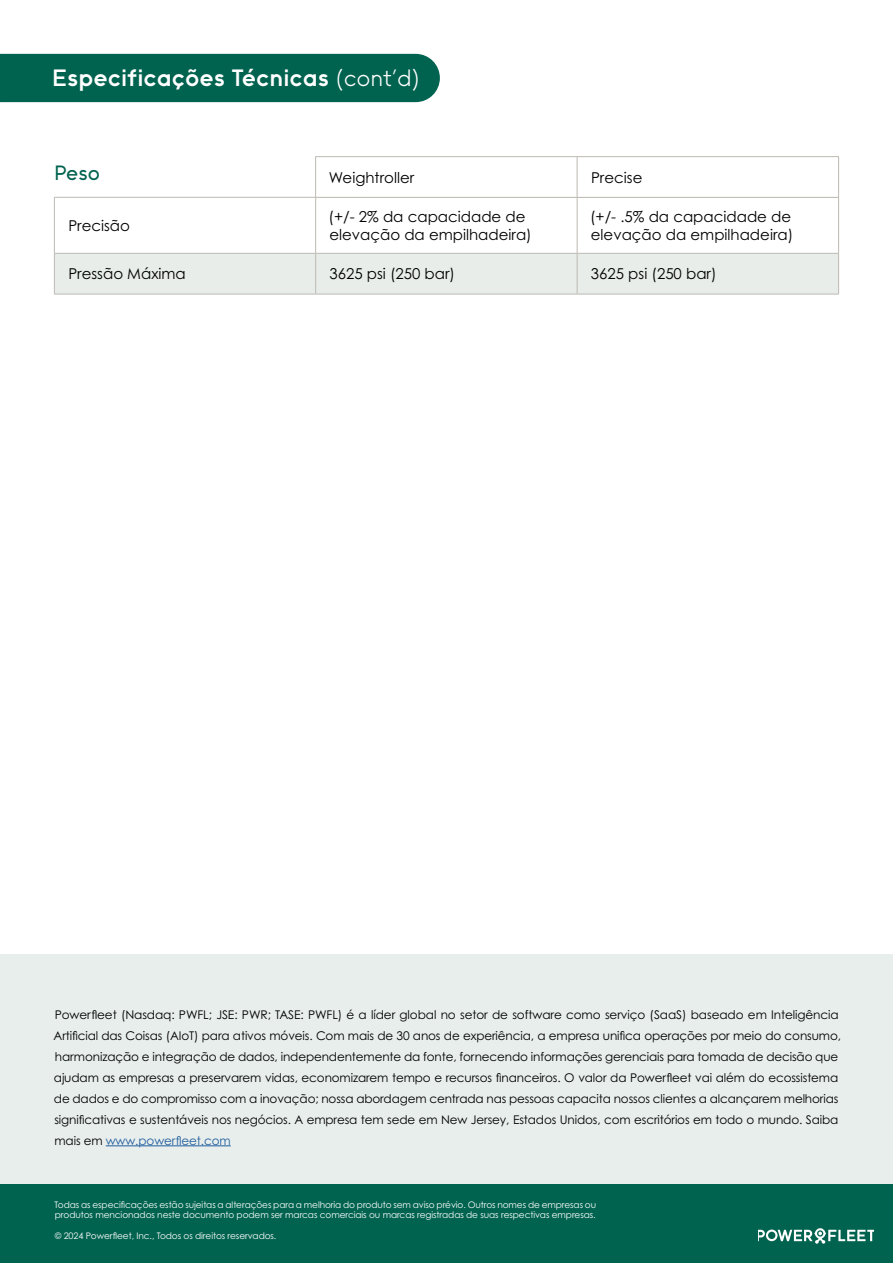
<style>
.page{position:relative;width:893px;height:1263px;background:#fff}
.page>*{position:absolute;margin:0;border:0;box-sizing:border-box;transform-origin:0 0}
.t1{font:700 24px "II Vorkurs";color:#fff}
.t2{font:500 21px "II Vorkurs";color:#00634f}
.t3{font:15px/18px "Century Gothic Pro";color:#000}
.t4{font:12px/21px "Century Gothic Pro";letter-spacing:-.01em;color:#000}
.t5{font:9px/10.5px "Century Gothic Pro";letter-spacing:-.01em;color:#fff}
.s1{font-weight:300}
.s2{color:#215e9e}
</style>
<div class="page">
<hr style="left:54px;top:294px;width:262px;height:1px;background:#bcbab2">
<hr style="left:316px;top:294px;width:261px;height:1px;background:#bcbab2">
<hr style="left:577px;top:294px;width:262px;height:1px;background:#bcbab2">
<svg style="left:54px;top:157px;width:785px;height:137px"></svg>
<hr style="left:315px;top:156px;width:262px;height:1px;background:#bcbab2">
<hr style="left:577px;top:156px;width:262px;height:1px;background:#bcbab2">
<hr style="left:577px;top:157px;width:1px;height:40px;background:#bcbab2">
<hr style="left:838px;top:157px;width:1px;height:40px;background:#bcbab2">
<hr style="left:315px;top:197px;width:262px;height:1px;background:#bcbab2">
<hr style="left:577px;top:197px;width:262px;height:1px;background:#bcbab2">
<hr style="left:315px;top:157px;width:1px;height:40px;background:#bcbab2">
<div style="left:0;top:54px;width:440px;height:48px;background:#00634f"></div>
<div style="left:0;top:1183px;width:893px;height:80px;background:#00634f"></div>
<div style="left:0;top:954px;width:893px;height:229px;background:#e8eeec"></div>
<hr style="left:106px;top:1145px;width:125px;height:1px;background:#215e9e">
<svg style="left:758px;top:1228px;width:116px;height:16px"></svg>
<h1 class="t1" style="left:52px;top:64px;width:369px">Especificações Técnicas <span class="s1">(cont’d)</span></h1>
<h2 class="t2" style="left:54px;top:161px;width:47px">Peso</h2>
<p class="t3" style="left:68px;top:216px;width:63px">Precisão</p>
<p class="t3" style="left:329px;top:207px;width:205px">(+/- 2% da capacidade de elevação da empilhadeira)</p>
<p class="t3" style="left:590px;top:207px;width:205px">(+/- .5% da capacidade de elevação da empilhadeira)</p>
<p class="t3" style="left:68px;top:265px;width:119px">Pressão Máxima</p>
<p class="t3" style="left:329px;top:265px;width:127px">3625 psi (250 bar)</p>
<p class="t3" style="left:591px;top:265px;width:127px">3625 psi (250 bar)</p>
<p class="t3" style="left:329px;top:168px;width:87px">Weightroller</p>
<p class="t3" style="left:591px;top:168px;width:53px">Precise</p>
<p class="t4" style="left:54px;top:1004px;width:789px">Powerfleet (Nasdaq: PWFL; JSE: PWR; TASE: PWFL) é a líder global no setor de software como serviço (SaaS) baseado em Inteligência Artificial das Coisas (AIoT) para ativos móveis. Com mais de 30 anos de experiência, a empresa unifica operações por meio do consumo, harmonização e integração de dados, independentemente da fonte, fornecendo informações gerenciais para tomada de decisão que ajudam as empresas a preservarem vidas, economizarem tempo e recursos financeiros. O valor da Powerfleet vai além do ecossistema de dados e do compromisso com a inovação; nossa abordagem centrada nas pessoas capacita nossos clientes a alcançarem melhorias significativas e sustentáveis nos negócios. A empresa tem sede em New Jersey, Estados Unidos, com escritórios em todo o mundo. Saiba mais em <span class="s2">www.powerfleet.com</span></p>
<p class="t5" style="left:55px;top:1199px;width:543px">Todas as especificações estão sujeitas a alterações para a melhoria do produto sem aviso prévio. Outros nomes de empresas ou produtos mencionados neste documento podem ser marcas comerciais ou marcas registradas de suas respectivas empresas.</p>
<p class="t5" style="left:55px;top:1230px;width:223px">© 2024 Powerfleet, Inc., Todos os direitos reservados.</p>
</div>
